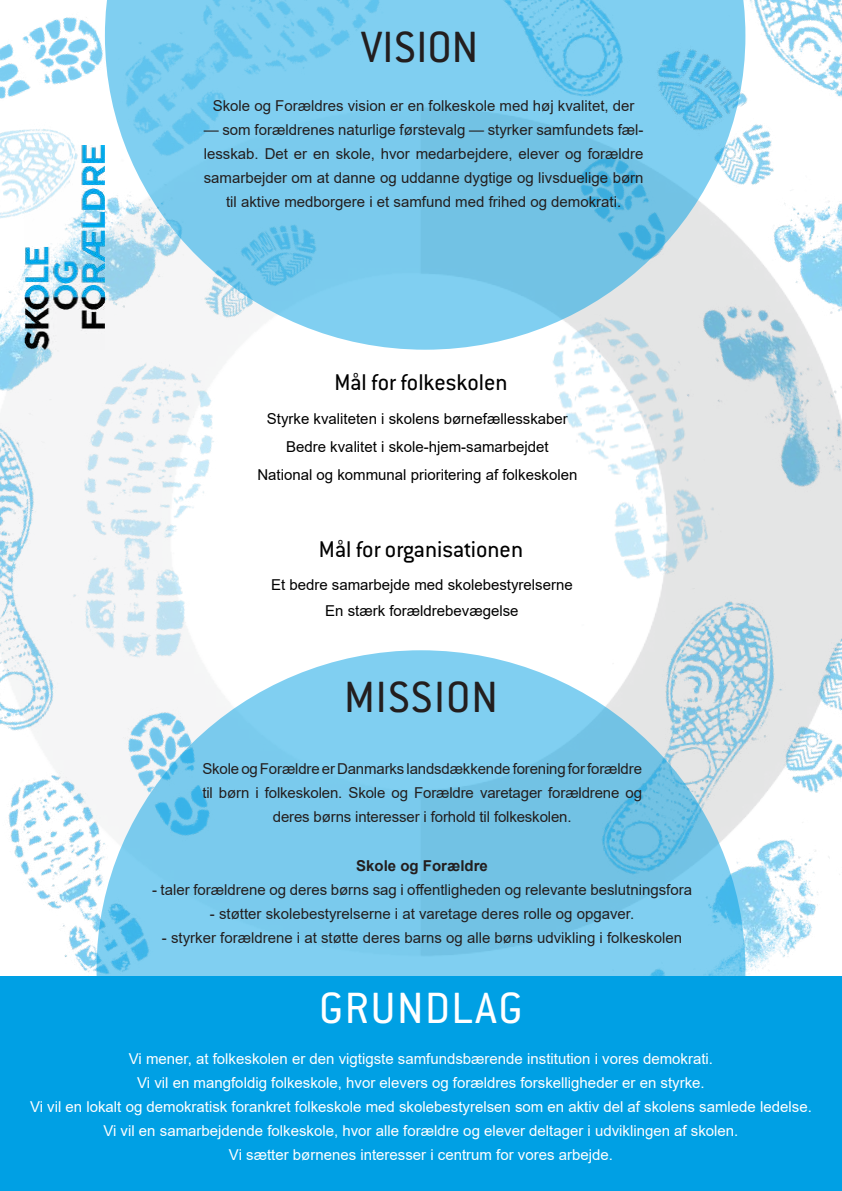
<style>
.page{position:relative;width:842px;height:1191px;background:#fff}
.page>*{position:absolute;margin:0;border:0;box-sizing:border-box;transform-origin:0 0}
.t1{font:48px "Conduit ITC Std";letter-spacing:.03em;color:#fff}
.t2{font:48px "Conduit ITC Std";letter-spacing:.02em;color:#231e1e}
.t3{font:48px "Conduit ITC Std";color:#231e1e}
.t4{font:25px "Conduit ITC Std";color:#000}
.t5{font:15px/24px "Arial";color:#231e1e;text-align:center}
.t6{font:15px/24px "Arial";color:#fff;text-align:center}
.t7{font:15px/28px "Arial";color:#000;text-align:center}
.t8{font:700 15px "Arial";color:#231e1e}
</style>
<div class="page">
<img style="left:8px;top:265px;width:834px;height:284px">
<img style="left:642px;top:603px;width:75px;height:47px">
<img style="left:8px;top:771px;width:89px;height:205px">
<img style="left:745px;top:843px;width:95px;height:133px">
<svg style="left:97px;top:650px;width:648px;height:326px;background:#85cdec"></svg>
<svg style="left:105px;top:0;width:620px;height:350px;background:#83cded"></svg>
<div style="left:0;top:976px;width:842px;height:215px;background:#00a0e4"></div>
<img style="left:24px;top:265px;width:80px;height:44px">
<img style="left:0;top:129px;width:105px;height:136px">
<img style="left:0;top:309px;width:318px;height:395px">
<img style="left:0;top:384px;width:169px;height:387px">
<img style="left:498px;top:285px;width:261px;height:318px">
<img style="left:589px;top:0;width:136px;height:247px">
<img style="left:0;top:0;width:115px;height:121px">
<img style="left:725px;top:141px;width:117px;height:307px">
<img style="left:675px;top:0;width:167px;height:141px">
<img style="left:717px;top:549px;width:125px;height:294px">
<h1 class="t3" style="left:361px;top:20px;width:119px">VISION</h1>
<p class="t5" style="left:213px;top:93px;width:423px">Skole og Forældres vision er en folkeskole med høj kvalitet, der</p>
<p class="t5" style="left:204px;top:117px;width:441px">— som forældrenes naturlige førstevalg — styrker samfundets fæl&shy;lesskab. Det er en skole, hvor medarbejdere, elever og forældre samarbejder om at danne og uddanne dygtige og livsduelige børn til aktive medborgere i et samfund med frihed og demokrati.</p>
<h2 class="t4" style="left:334px;top:368px;width:175px">Mål for folkeskolen</h2>
<p class="t7" style="left:257px;top:405px;width:322px">Styrke kvaliteten i skolens børnefællesskaber<br>Bedre kvalitet i skole-hjem-samarbejdet<br>National og kommunal prioritering af folkeskolen</p>
<h2 class="t4" style="left:319px;top:535px;width:206px">Mål for organisationen</h2>
<p class="t7" style="left:271px;top:572px;width:303px;line-height:25px">Et bedre samarbejde med skolebestyrelserne<br>En stærk forældrebevægelse</p>
<h1 class="t2" style="left:344px;top:670px;width:155px">MISSION</h1>
<p class="t5" style="left:202px;top:756px;width:441px">Skole og Forældre er Danmarks landsdækkende forening for forældre til børn i folkeskolen. Skole og Forældre varetager forældrene og deres børns interesser i forhold til folkeskolen.</p>
<p class="t8" style="left:356px;top:854px;width:133px">Skole og Forældre</p>
<p class="t5" style="left:152px;top:877px;width:541px">- taler forældrene og deres børns sag i offentligheden og relevante beslutningsfora</p>
<p class="t5" style="left:210px;top:901px;width:426px">- støtter skolebestyrelserne i at varetage deres rolle og opgaver.</p>
<p class="t5" style="left:162px;top:925px;width:522px">- styrker forældrene i at støtte deres barns og alle børns udvikling i folkeskolen</p>
<h1 class="t1" style="left:319px;top:981px;width:205px">GRUNDLAG</h1>
<p class="t6" style="left:30px;top:1047px;width:783px">Vi mener, at folkeskolen er den vigtigste samfundsbærende institution i vores demokrati.<br>Vi vil en mangfoldig folkeskole, hvor elevers og forældres forskelligheder er en styrke.<br>Vi vil en lokalt og demokratisk forankret folkeskole med skolebestyrelsen som en aktiv del af skolens samlede ledelse.<br>Vi vil en samarbejdende folkeskole, hvor alle forældre og elever deltager i udviklingen af skolen.<br>Vi sætter børnenes interesser i centrum for vores arbejde.</p>
</div>
